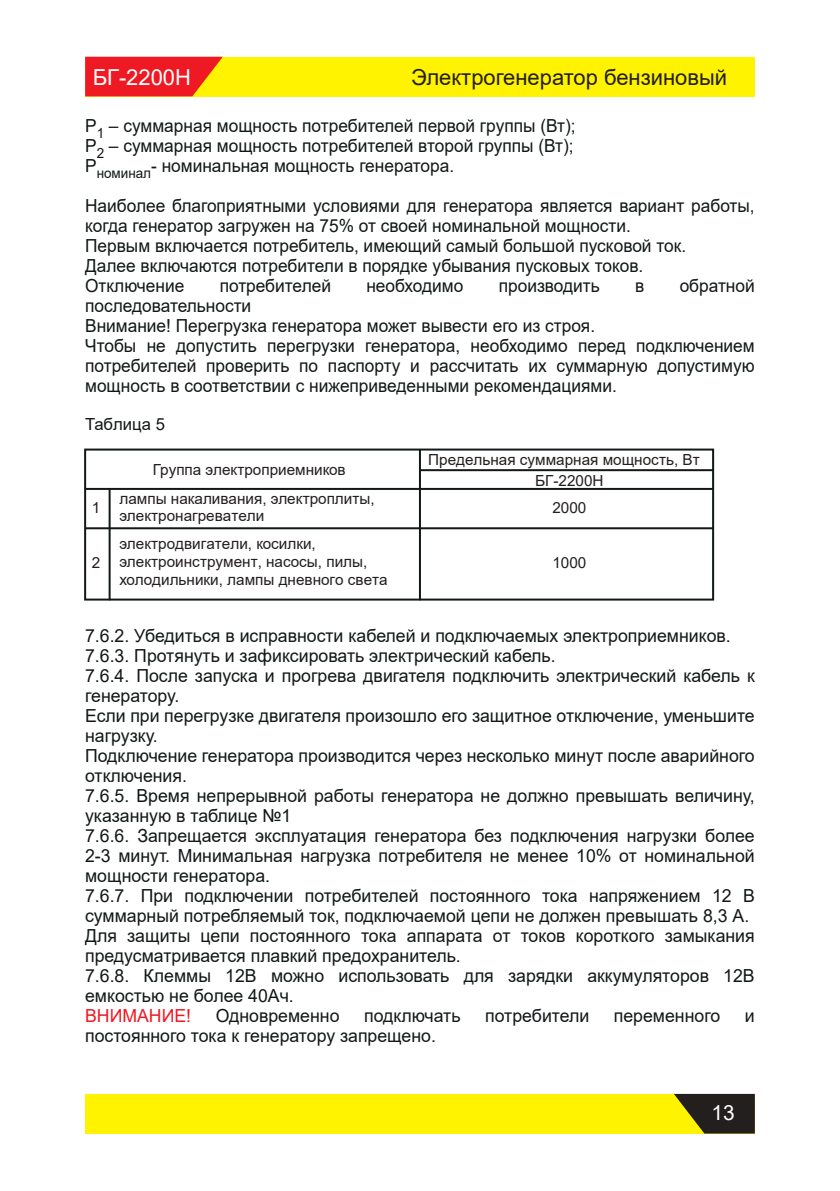
<style>
.page{position:relative;width:840px;height:1191px;background:#fff}
.page>*{position:absolute;margin:0;border:0;box-sizing:border-box;transform-origin:0 0}
.t1{font:22px "Arial";color:#241f1f}
.t2{font:22px "Arial";color:#fff}
.t3{font:20.8px "Arial";color:#fff}
.t4{font:18px/20px "Arial";color:#121717}
.t5{font:18px/20px "Arial";color:#121717;scale:.96 1}
.t6{font:18px "Arial";color:#ef1923}
.t7{font:16.6px "Arial";color:#121717}
.t8{font:15.2px/18.4px "Arial";color:#241f1f}
</style>
<div class="page">
<div style="left:84px;top:448px;width:629px;height:152px;border:2px solid #121717"></div>
<hr style="left:418px;top:449px;width:2px;height:151px;background:#121717">
<hr style="left:108px;top:488px;width:2px;height:112px;background:#121717">
<hr style="left:85px;top:488px;width:627px;height:2px;background:#121717">
<hr style="left:419px;top:469px;width:293px;height:2px;background:#121717">
<hr style="left:85px;top:527px;width:627px;height:2px;background:#121717">
<div style="left:85px;top:1093px;width:669px;height:40px;background:#fff300"></div>
<svg style="left:673px;top:1093px;width:81px;height:40px"></svg>
<div style="left:85px;top:57px;width:669px;height:39px;background:#fff300"></div>
<svg style="left:85px;top:57px;width:138px;height:39px;background:#f0311f"></svg>
<p class="t2" style="left:93px;top:62px;width:100px">БГ-2200Н</p>
<p class="t1" style="left:411px;top:62px;width:317px">Электрогенератор бензиновый</p>
<p class="t5" style="left:85px;top:116px;width:512px;text-align:justify">Р<sub>1</sub> – суммарная мощность потребителей первой группы (Вт); Р<sub>2</sub> – суммарная мощность потребителей второй группы (Вт); Р<sub>номинал</sub>- номинальная мощность генератора.</p>
<p class="t5" style="left:85px;top:196px;width:698px">Наиболее благоприятными условиями для генератора является вариант работы, когда генератор загружен на 75% от своей номинальной мощности.<br>Первым включается потребитель, имеющий самый большой пусковой ток.<br>Далее включаются потребители в порядке убывания пусковых токов.<br>Отключение</p>
<p class="t5" style="left:219px;top:276px;width:117px">потребителей</p>
<p class="t5" style="left:366px;top:276px;width:103px">необходимо</p>
<p class="t5" style="left:498px;top:276px;width:107px">производить</p>
<p class="t5" style="left:634px;top:276px;width:11px">в</p>
<p class="t5" style="left:679px;top:276px;width:80px">обратной</p>
<p class="t5" style="left:85px;top:296px;width:698px">последовательности<br>Внимание! Перегрузка генератора может вывести его из строя.<br>Чтобы не допустить перегрузки генератора, необходимо перед подключением потребителей проверить по паспорту и рассчитать их суммарную допустимую мощность в соответствии с нижеприведенными рекомендациями.</p>
<p class="t7" style="left:85px;top:413px;width:81px">Таблица 5</p>
<p class="t8" style="left:92px;top:498px;width:10px">1</p>
<p class="t8" style="left:92px;top:553px;width:10px">2</p>
<p class="t8" style="left:153px;top:460px;width:194px">Группа электроприемников</p>
<p class="t8" style="left:119px;top:490px;width:256px;line-height:16.6px">лампы накаливания, электроплиты, электронагреватели</p>
<p class="t8" style="left:119px;top:534px;width:269px">электродвигатели, косилки, электроинструмент, насосы, пилы, холодильники, лампы дневного света</p>
<p class="t8" style="left:535px;top:449px;width:166px;line-height:20.8px;text-indent:-107px">Предельная суммарная мощность, Вт<br>БГ-2200Н</p>
<p class="t8" style="left:552px;top:498px;width:35px">2000</p>
<p class="t8" style="left:552px;top:553px;width:35px">1000</p>
<p class="t4" style="left:85px;top:625px;width:670px">7.6.2. Убедиться в исправности кабелей и подключаемых электроприемников.<br>7.6.3. Протянуть и зафиксировать электрический кабель.<br>7.6.4. После запуска и прогрева двигателя подключить электрический кабель к генератору.<br>Если при перегрузке двигателя произошло его защитное отключение, уменьшите нагрузку.<br>Подключение генератора производится через несколько минут после аварийного отключения.<br>7.6.5. Время непрерывной работы генератора не должно превышать величину, указанную в таблице №1<br>7.6.6. Запрещается эксплуатация генератора без подключения нагрузки более 2-3 минут. Минимальная нагрузка потребителя не менее 10% от номинальной мощности генератора.<br>7.6.7. При подключении потребителей постоянного тока напряжением 12 В суммарный потребляемый ток, подключаемой цепи не должен превышать 8,3 А.<br>Для защиты цепи постоянного тока аппарата от токов короткого замыкания предусматривается плавкий предохранитель.<br>7.6.8. Клеммы 12В можно использовать для зарядки аккумуляторов 12В емкостью не более 40Ач.</p>
<p class="t6" style="left:85px;top:1003px;width:107px">ВНИМАНИЕ!</p>
<p class="t4" style="left:216px;top:1005px;width:125px">Одновременно</p>
<p class="t4" style="left:364px;top:1005px;width:98px">подключать</p>
<p class="t4" style="left:485px;top:1005px;width:105px">потребители</p>
<p class="t4" style="left:613px;top:1005px;width:108px">переменного</p>
<p class="t4" style="left:744px;top:1005px;width:11px">и</p>
<p class="t4" style="left:85px;top:1025px;width:352px">постоянного тока к генератору запрещено.</p>
<p class="t3" style="left:711px;top:1098px;width:25px">13</p>
</div>
